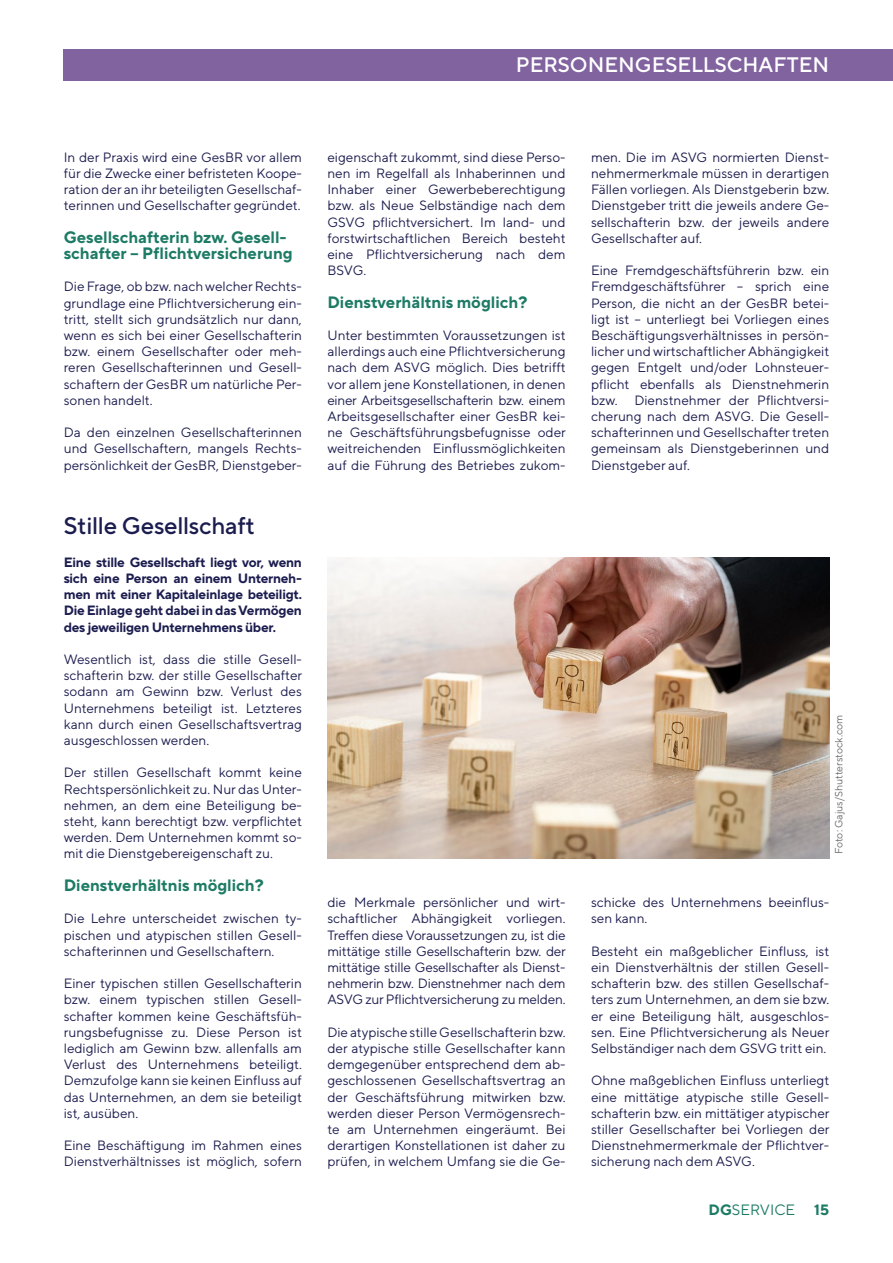
<style>
.page{position:relative;width:893px;height:1263px;background:#fff}
.page>*{position:absolute;margin:0;border:0;box-sizing:border-box;transform-origin:0 0}
.HL_HL-H2-Personengesellschaften{font:500 24px "TT Norms Pro";letter-spacing:-.01em;color:#1c1d4f}
.t1{font:500 21px "TT Norms Pro";color:#fff}
.Zwischentitel_ZT-H3{font:700 16.5px/16.2px "TT Norms Pro";color:#1d7b65}
.t2{font:15px "TT Norms Pro";color:#1d7b65}
.t3{font:700 15px "TT Norms Pro";color:#1d7b65}
.Lauftext_LT_P{font:13.5px/16.2px "TT Norms Pro";color:#1c1d4f;text-align:justify}
.Lauftext_LT_P-2{font:700 13.5px/16.2px "TT Norms Pro";letter-spacing:-.02em;color:#1c1d4f;text-align:justify}
.t4{font:10.5px "TT Norms Pro";color:#6c6c6b}
.s1{font-weight:700}
</style>
<div class="page">
<div style="left:64px;top:49px;width:829px;height:32px;background:#8163a0"></div>
<img style="left:327px;top:558px;width:502px;height:300px">
<h2 class="t1" style="left:516px;top:51px;width:315px">PERSONENGESELLSCHAFTEN</h2>
<p class="Lauftext_LT_P" style="left:64px;top:148px;width:240px">In der Praxis wird eine GesBR vor allem für die Zwecke einer befristeten Koope&shy;ration der an ihr beteiligten Gesellschaf&shy;terinnen und Gesellschafter gegründet.</p>
<h3 class="Zwischentitel_ZT-H3" style="left:64px;top:228px;width:231px">Gesellschafterin bzw. Gesell&shy;schafter – Pflichtversicherung</h3>
<p class="Lauftext_LT_P" style="left:64px;top:278px;width:240px">Die Frage, ob bzw. nach welcher Rechts&shy;grundlage eine Pflichtversicherung ein&shy;tritt, stellt sich grundsätzlich nur dann, wenn es sich bei einer Gesellschafterin bzw. einem Gesellschafter oder meh&shy;reren Gesellschafterinnen und Gesell&shy;schaftern der GesBR um natürliche Per&shy;sonen handelt.</p>
<p class="Lauftext_LT_P" style="left:64px;top:424px;width:240px">Da den einzelnen Gesellschafterinnen und Gesellschaftern, mangels Rechts&shy;persönlichkeit der GesBR, Dienstgeber-</p>
<h2 class="HL_HL-H2-Personengesellschaften" style="left:64px;top:510px;width:193px">Stille Gesellschaft</h2>
<p class="Lauftext_LT_P-2" style="left:64px;top:553px;width:240px">Eine stille Gesellschaft liegt vor, wenn sich eine Person an einem Unterneh&shy;men mit einer Kapitaleinlage beteiligt.<br>Die Einlage geht dabei in das Vermögen des jeweiligen Unternehmens über.</p>
<p class="Lauftext_LT_P" style="left:64px;top:651px;width:240px">Wesentlich ist, dass die stille Gesell&shy;schafterin bzw. der stille Gesellschafter sodann am Gewinn bzw. Verlust des Unternehmens beteiligt ist. Letzteres kann durch einen Gesellschaftsvertrag ausgeschlossen werden.</p>
<p class="Lauftext_LT_P" style="left:64px;top:764px;width:240px">Der stillen Gesellschaft kommt keine Rechtspersönlichkeit zu. Nur das Unter&shy;nehmen, an dem eine Beteiligung be&shy;steht, kann berechtigt bzw. verpflichtet werden. Dem Unternehmen kommt so&shy;mit die Dienstgebereigenschaft zu.</p>
<h3 class="Zwischentitel_ZT-H3" style="left:64px;top:876px;width:201px">Dienstverhältnis möglich?</h3>
<p class="Lauftext_LT_P" style="left:64px;top:910px;width:240px">Die Lehre unterscheidet zwischen ty&shy;pischen und atypischen stillen Gesell&shy;schafterinnen und Gesellschaftern.</p>
<p class="Lauftext_LT_P" style="left:64px;top:975px;width:240px">Einer typischen stillen Gesellschafterin bzw. einem typischen stillen Gesell&shy;schafter kommen keine Geschäftsfüh&shy;rungsbefugnisse zu. Diese Person ist lediglich am Gewinn bzw. allenfalls am Verlust des Unternehmens beteiligt.<br>Demzufolge kann sie keinen Einfluss auf das Unternehmen, an dem sie beteiligt ist, ausüben.</p>
<p class="Lauftext_LT_P" style="left:64px;top:1137px;width:240px">Eine Beschäftigung im Rahmen eines<br>Dienstverhältnisses ist möglich, sofern</p>
<p class="Lauftext_LT_P" style="left:327px;top:148px;width:240px">eigenschaft zukommt, sind diese Perso&shy;nen im Regelfall als Inhaberinnen und Inhaber einer Gewerbeberechtigung bzw. als Neue Selbständige nach dem GSVG pflichtversichert. Im land- und forstwirtschaftlichen Bereich besteht eine Pflichtversicherung nach dem BSVG.</p>
<h3 class="Zwischentitel_ZT-H3" style="left:327px;top:293px;width:201px">Dienstverhältnis möglich?</h3>
<p class="Lauftext_LT_P" style="left:327px;top:327px;width:240px">Unter bestimmten Voraussetzungen ist allerdings auch eine Pflichtversicherung nach dem ASVG möglich. Dies betrifft vor allem jene Konstellationen, in denen einer Arbeitsgesellschafterin bzw. einem Arbeitsgesellschafter einer GesBR kei&shy;ne Geschäftsführungsbefugnisse oder weitreichenden Einflussmöglichkeiten auf die Führung des Betriebes zukom-</p>
<p class="Lauftext_LT_P" style="left:327px;top:894px;width:240px">die Merkmale persönlicher und wirt&shy;schaftlicher Abhängigkeit vorliegen.<br>Treffen diese Voraussetzungen zu, ist die mittätige stille Gesellschafterin bzw. der mittätige stille Gesellschafter als Dienst&shy;nehmerin bzw. Dienstnehmer nach dem ASVG zur Pflichtversicherung zu melden.</p>
<p class="Lauftext_LT_P" style="left:327px;top:1023px;width:240px">Die atypische stille Gesellschafterin bzw. der atypische stille Gesellschafter kann demgegenüber entsprechend dem ab&shy;geschlossenen Gesellschaftsvertrag an der Geschäftsführung mitwirken bzw. werden dieser Person Vermögensrech&shy;te am Unternehmen eingeräumt. Bei derartigen Konstellationen ist daher zu prüfen, in welchem Umfang sie die Ge-</p>
<p class="Lauftext_LT_P" style="left:591px;top:148px;width:240px">men. Die im ASVG normierten Dienst&shy;nehmermerkmale müssen in derartigen Fällen vorliegen. Als Dienstgeberin bzw.<br>Dienstgeber tritt die jeweils andere Ge&shy;sellschafterin bzw. der jeweils andere Gesellschafter auf.</p>
<p class="Lauftext_LT_P" style="left:591px;top:262px;width:240px">Eine Fremdgeschäftsführerin bzw. ein Fremdgeschäftsführer – sprich eine Person, die nicht an der GesBR betei&shy;ligt ist – unterliegt bei Vorliegen eines Beschäftigungsverhältnisses in persön&shy;licher und wirtschaftlicher Abhängigkeit gegen Entgelt und/oder Lohnsteuer&shy;pflicht ebenfalls als Dienstnehmerin bzw. Dienstnehmer der Pflichtversi&shy;cherung nach dem ASVG. Die Gesell&shy;schafterinnen und Gesellschafter treten gemeinsam als Dienstgeberinnen und Dienstgeber auf.</p>
<p class="t4" style="left:832px;top:854px;width:141px;rotate:-90deg">Foto: Gajus/Shutterstock.com</p>
<p class="Lauftext_LT_P" style="left:591px;top:894px;width:240px">schicke des Unternehmens beeinflus&shy;sen kann.</p>
<p class="Lauftext_LT_P" style="left:591px;top:942px;width:240px">Besteht ein maßgeblicher Einfluss, ist ein Dienstverhältnis der stillen Gesell&shy;schafterin bzw. des stillen Gesellschaf&shy;ters zum Unternehmen, an dem sie bzw. er eine Beteiligung hält, ausgeschlos&shy;sen. Eine Pflichtversicherung als Neuer Selbständiger nach dem GSVG tritt ein.</p>
<p class="Lauftext_LT_P" style="left:591px;top:1072px;width:240px">Ohne maßgeblichen Einfluss unterliegt eine mittätige atypische stille Gesell&shy;schafterin bzw. ein mittätiger atypischer stiller Gesellschafter bei Vorliegen der Dienstnehmermerkmale der Pflichtver&shy;sicherung nach dem ASVG.</p>
<p class="t2" style="left:709px;top:1200px;width:88px"><span class="s1">DG</span>SERVICE</p>
<p class="t3" style="left:814px;top:1200px;width:16px">15</p>
</div>
